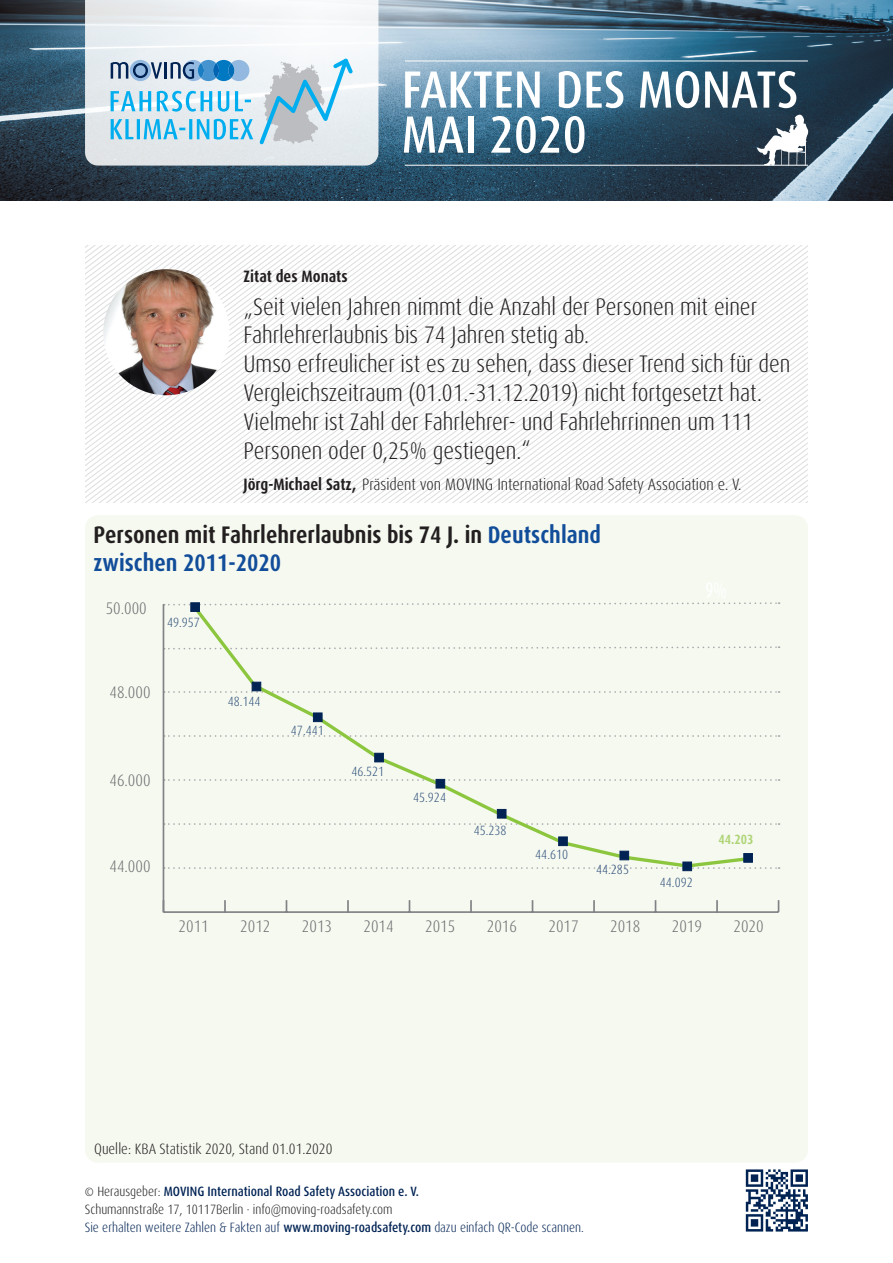
<style>
.page{position:relative;width:893px;height:1263px;background:#fff}
.page>*{position:absolute;margin:0;border:0;box-sizing:border-box;transform-origin:0 0}
.t1{font:500 condensed 52.5px "Dax OT";color:#fff}
.t2{font:300 condensed 24px/28.8px "Dax OT";color:#231f20}
.t3{font:700 condensed 24px/28.8px "Dax OT";color:#231f20}
.t4{font:300 condensed 16.8px "Dax OT";color:#6c6d70}
.t5{font:300 condensed 16.5px "Dax OT";color:#231f20}
.t6{font:700 condensed 16.5px "Dax OT";color:#231f20}
.t7{font:300 condensed 15px "Dax OT";color:#231f20}
.t8{font:300 condensed 13.5px "Dax OT";color:#002354}
.t9{font:500 condensed 13.5px "Dax OT";color:#002354}
.t10{font:300 condensed 13.5px "Dax OT";color:#231f20}
.t11{font:300 condensed 13.35px "Dax OT";color:#2e4e7b}
.t12{font:700 condensed 13.35px "Dax OT";color:#aed475}
.s1{font-weight:700}
.s2{color:#124d9a}
.s3{font-weight:300;font-size:12px;color:#231f20}
.s4{font-weight:300;color:#231f20}
.s5{font-weight:500}
</style>
<div class="page">
<div style="left:85px;top:515px;width:723px;height:647px;background:#f5f9ef;border-radius:13px"></div>
<svg style="left:85px;top:342px;width:723px;height:4px"></svg>
<svg style="left:85px;top:352px;width:723px;height:4px"></svg>
<svg style="left:85px;top:359px;width:723px;height:4px"></svg>
<svg style="left:85px;top:369px;width:722px;height:4px"></svg>
<svg style="left:85px;top:373px;width:723px;height:3px"></svg>
<svg style="left:85px;top:376px;width:723px;height:4px"></svg>
<svg style="left:85px;top:380px;width:722px;height:3px"></svg>
<svg style="left:85px;top:383px;width:723px;height:3px"></svg>
<svg style="left:86px;top:386px;width:722px;height:4px"></svg>
<svg style="left:85px;top:390px;width:723px;height:3px"></svg>
<svg style="left:85px;top:393px;width:723px;height:3px"></svg>
<svg style="left:85px;top:396px;width:722px;height:4px"></svg>
<svg style="left:85px;top:400px;width:723px;height:3px"></svg>
<svg style="left:85px;top:403px;width:723px;height:4px"></svg>
<svg style="left:85px;top:407px;width:721px;height:3px"></svg>
<svg style="left:85px;top:410px;width:723px;height:3px"></svg>
<svg style="left:86px;top:413px;width:722px;height:4px"></svg>
<svg style="left:85px;top:417px;width:722px;height:3px"></svg>
<svg style="left:85px;top:420px;width:723px;height:4px"></svg>
<svg style="left:86px;top:424px;width:722px;height:3px"></svg>
<svg style="left:85px;top:427px;width:723px;height:3px"></svg>
<svg style="left:85px;top:430px;width:723px;height:4px"></svg>
<svg style="left:87px;top:434px;width:719px;height:3px"></svg>
<svg style="left:85px;top:437px;width:723px;height:4px"></svg>
<svg style="left:85px;top:441px;width:723px;height:62px"></svg>
<img style="left:103px;top:269px;width:126px;height:126px;border-radius:63px">
<img style="left:0;top:0;width:893px;height:200px">
<hr style="left:405px;top:165px;width:403px;height:1px;background:#fff">
<hr style="left:405px;top:61px;width:403px;height:1px;background:#fff">
<svg style="left:757px;top:115px;width:51px;height:51px"></svg>
<svg style="left:746px;top:1169px;width:62px;height:62px"></svg>
<svg style="left:85px;top:0;width:293px;height:166px"></svg>
<svg style="left:111px;top:55px;width:245px;height:92px;background:#b4d4e4"></svg>
<svg style="left:164px;top:823px;width:616px;height:2px"></svg>
<svg style="left:164px;top:867px;width:616px;height:2px"></svg>
<svg style="left:164px;top:779px;width:616px;height:2px"></svg>
<svg style="left:164px;top:735px;width:616px;height:2px"></svg>
<svg style="left:164px;top:691px;width:616px;height:2px"></svg>
<svg style="left:164px;top:645px;width:616px;height:5px"></svg>
<svg style="left:164px;top:602px;width:616px;height:4px"></svg>
<hr style="left:163px;top:911px;width:616px;height:2px;background:#808285">
<svg style="left:224px;top:900px;width:2px;height:11px"></svg>
<svg style="left:347px;top:900px;width:2px;height:11px"></svg>
<svg style="left:470px;top:900px;width:2px;height:11px"></svg>
<svg style="left:593px;top:900px;width:2px;height:11px"></svg>
<svg style="left:716px;top:900px;width:2px;height:11px"></svg>
<hr style="left:163px;top:604px;width:1px;height:308px;background:#808285">
<svg style="left:188px;top:602px;width:564px;height:268px"></svg>
<div style="left:743px;top:853px;width:10px;height:10px;background:#002354;border:1px solid #002354"></div>
<div style="left:682px;top:861px;width:10px;height:10px;background:#002354;border:1px solid #002354"></div>
<div style="left:619px;top:851px;width:10px;height:9px;background:#002354;border:1px solid #002354"></div>
<div style="left:558px;top:836px;width:10px;height:10px;background:#002354;border:1px solid #002354"></div>
<div style="left:497px;top:809px;width:9px;height:9px;background:#002354"></div>
<div style="left:436px;top:779px;width:9px;height:9px;background:#002354"></div>
<div style="left:374px;top:753px;width:10px;height:9px;background:#002354;border:1px solid #002354"></div>
<div style="left:313px;top:712px;width:9px;height:10px;background:#002354;border:1px solid #002354"></div>
<div style="left:252px;top:682px;width:9px;height:9px;background:#002354;border:1px solid #002354"></div>
<div style="left:190px;top:602px;width:10px;height:10px;background:#002354;border:1px solid #002354"></div>
<p class="t1" style="left:402px;top:56px;width:398px">FAKTEN DES MONATS</p>
<p class="t1" style="left:402px;top:101px;width:187px">MAI 2020</p>
<p class="t6" style="left:243px;top:266px;width:106px">Zitat des Monats</p>
<p class="t2" style="left:243px;top:292px;width:515px">„Seit vielen Jahren nimmt die Anzahl der Personen mit einer<br>Fahrlehrerlaubnis bis 74 Jahren stetig ab.</p>
<p class="t2" style="left:243px;top:350px;width:549px">Umso erfreulicher ist es zu sehen, dass dieser Trend sich für den<br>Vergleichszeitraum (01.01.-31.12.2019) nicht fortgesetzt hat.</p>
<p class="t2" style="left:243px;top:407px;width:511px">Vielmehr ist Zahl der Fahrlehrer- und Fahrlehrrinnen um 111<br>Personen oder 0,25% gestiegen.“</p>
<p class="t5" style="left:243px;top:474px;width:500px"><span class="s1">Jörg-Michael Satz,</span> Präsident von MOVING International Road Safety Association e. V.</p>
<p class="t3" style="left:94px;top:520px;width:509px">Personen mit Fahrlehrerlaubnis bis 74 J. in <span class="s2">Deutschland zwischen 2011-2020</span></p>
<p class="t4" style="left:106px;top:597px;width:43px">50.000</p>
<p class="t11" style="left:167px;top:614px;width:34px">49.957</p>
<p class="t4" style="left:109px;top:682px;width:43px">48.000</p>
<p class="t4" style="left:109px;top:769px;width:43px">46.000</p>
<p class="t4" style="left:109px;top:856px;width:43px">44.000</p>
<p class="t11" style="left:228px;top:693px;width:34px">48.144</p>
<p class="t11" style="left:291px;top:722px;width:34px">47.441</p>
<p class="t11" style="left:351px;top:762px;width:34px">46.521</p>
<p class="t11" style="left:413px;top:789px;width:34px">45.924</p>
<p class="t11" style="left:474px;top:822px;width:34px">45.238</p>
<p class="t11" style="left:535px;top:846px;width:34px">44.610</p>
<p class="t11" style="left:596px;top:861px;width:34px">44.285</p>
<p class="t11" style="left:660px;top:873px;width:34px">44.092</p>
<p class="t12" style="left:718px;top:830px;width:37px">44.203</p>
<p class="t4" style="left:179px;top:915px;width:32px">2011</p>
<p class="t4" style="left:240px;top:915px;width:32px">2012</p>
<p class="t4" style="left:302px;top:915px;width:32px">2013</p>
<p class="t4" style="left:364px;top:915px;width:32px">2014</p>
<p class="t4" style="left:425px;top:915px;width:32px">2015</p>
<p class="t4" style="left:487px;top:915px;width:32px">2016</p>
<p class="t4" style="left:549px;top:915px;width:32px">2017</p>
<p class="t4" style="left:610px;top:915px;width:32px">2018</p>
<p class="t4" style="left:672px;top:915px;width:32px">2019</p>
<p class="t4" style="left:733px;top:915px;width:32px">2020</p>
<p class="t7" style="left:94px;top:1139px;width:240px">Quelle: KBA Statistik 2020, Stand 01.01.2020</p>
<p class="t9" style="left:85px;top:1182px;width:336px"><span class="s3">©</span> <span class="s4">Herausgeber:</span> MOVING International Road Safety Association e. V.</p>
<p class="t10" style="left:85px;top:1200px;width:309px">Schumannstraße 17, 10117Berlin · info@moving-roadsafety.com</p>
<p class="t8" style="left:85px;top:1218px;width:501px">Sie erhalten weitere Zahlen &amp; Fakten auf <span class="s5">www.moving-roadsafety.com</span> dazu einfach QR-Code scannen.</p>
</div>
